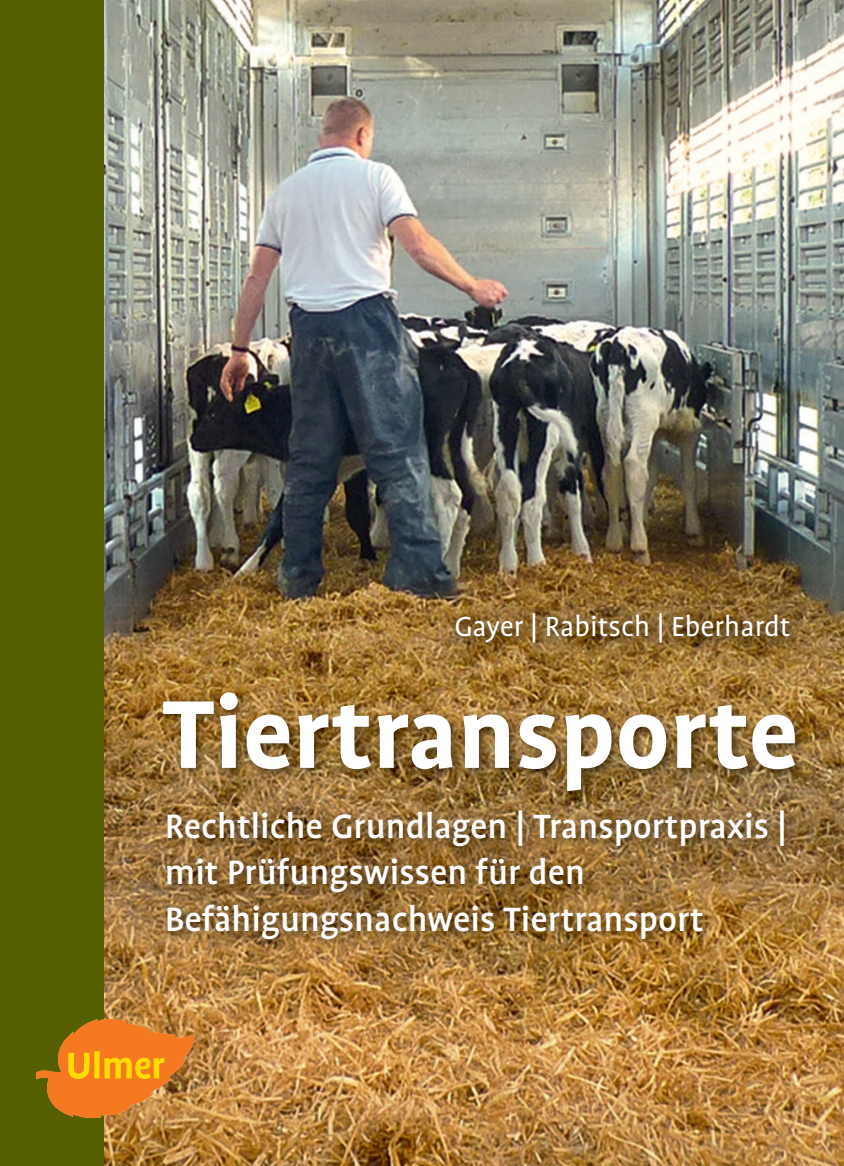
<style>
.page{position:relative;width:844px;height:1166px;background:#fff}
.page>*{position:absolute;margin:0;border:0;box-sizing:border-box;transform-origin:0 0}
.t1{font:700 110.25px "UV Profile";color:#fff}
.t2{font:500 38.5px/46.2px "UV Profile";color:#fff}
.t3{font:31.5px "UV Profile";color:#fff}
</style>
<div class="page">
<img style="left:104px;top:0;width:739px;height:1166px">
<div style="left:0;top:0;width:104px;height:1166px;background:#565f02"></div>
<img style="left:449px;top:608px;width:352px;height:47px">
<img style="left:157px;top:686px;width:650px;height:118px">
<img style="left:161px;top:804px;width:635px;height:148px">
<svg style="left:36px;top:1019px;width:159px;height:101px;background:#cf7f22"></svg>
<p class="t3" style="left:454px;top:610px;width:337px">Gayer | Rabitsch | Eberhardt</p>
<h1 class="t1" style="left:162px;top:675px;width:637px">Tiertransporte</h1>
<p class="t2" style="left:165px;top:803px;width:623px">Rechtliche Grundlagen | Transportpraxis | mit Prüfungswissen für den<br>Befähigungsnachweis Tiertransport</p>
</div>
